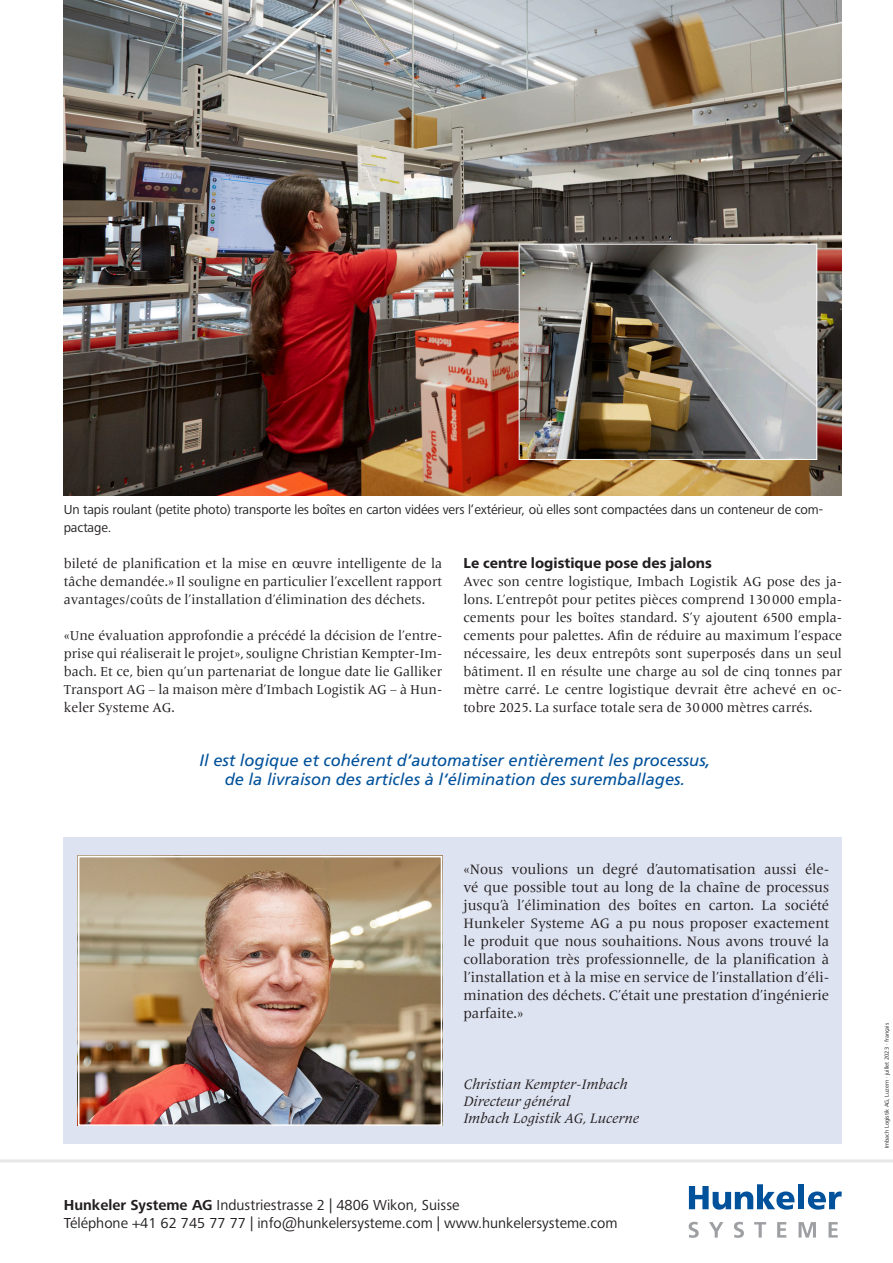
<style>
.page{position:relative;width:893px;height:1263px;background:#fff}
.page>*{position:absolute;margin:0;border:0;box-sizing:border-box;transform-origin:0 0}
.t1{font:italic 16.5px/19.8px "Frutiger LT Pro";color:#01519b;text-align:center}
.t2{font:15px/18px "Frutiger Next Pro";color:#231f20}
.t3{font:14.25px/18px "Frutiger Serif LT Pro";color:#231f20;text-align:justify}
.t4{font:italic 14.25px/17.1px "Frutiger Serif LT Pro";color:#231f20}
.t5{font:800 14.25px "Frutiger Neue LT Pro";color:#231f20}
.t6{font:13.5px/18px "Frutiger Serif LT Pro";color:#231f20;text-align:justify}
.t7{font:13.5px/18px "Frutiger Next Pro";letter-spacing:-.01em;color:#231f20}
.t8{font:6px "Frutiger Next Pro";color:#231f20}
.s1{font-weight:700}
</style>
<div class="page">
<hr style="left:0;top:1159px;width:893px;height:3px;background:#e6e7e9">
<div style="left:64px;top:838px;width:778px;height:306px;background:#dee3f1"></div>
<svg style="left:689px;top:1222px;width:10px;height:16px"></svg>
<svg style="left:709px;top:1222px;width:14px;height:15px"></svg>
<svg style="left:734px;top:1222px;width:10px;height:16px"></svg>
<svg style="left:754px;top:1222px;width:12px;height:15px"></svg>
<svg style="left:777px;top:1222px;width:9px;height:15px"></svg>
<svg style="left:799px;top:1222px;width:17px;height:15px"></svg>
<svg style="left:828px;top:1222px;width:10px;height:15px"></svg>
<svg style="left:689px;top:1184px;width:105px;height:26px"></svg>
<div style="left:798px;top:1184px;width:6px;height:25px;background:#01519b"></div>
<svg style="left:808px;top:1191px;width:34px;height:19px"></svg>
<img style="left:64px;top:0;width:778px;height:496px">
<img style="left:81px;top:859px;width:358px;height:264px">
<div style="left:78px;top:856px;width:364px;height:270px;border:2px solid #fff"></div>
<img style="left:521px;top:246px;width:294px;height:212px">
<div style="left:519px;top:244px;width:298px;height:216px;border:1px solid #fff"></div>
<p class="t7" style="left:64px;top:500px;width:761px">Un tapis roulant (petite photo) transporte les boîtes en carton vidées vers l‘extérieur, où elles sont compactées dans un conteneur de com&shy;pactage.</p>
<p class="t6" style="left:64px;top:554px;width:380px">bileté de planification et la mise en œuvre intelligente de la tâche demandée.» Il souligne en particulier l’excellent rapport avantages/coûts de l’installation d’élimination des déchets.</p>
<p class="t6" style="left:64px;top:626px;width:380px">«Une évaluation approfondie a précédé la décision de l’entre&shy;prise qui réaliserait le projet», souligne Christian Kempter-Im&shy;bach. Et ce, bien qu’un partenariat de longue date lie Galliker Transport AG – la maison mère d’Imbach Logistik AG – à Hun&shy;keler Systeme AG.</p>
<p class="t5" style="left:463px;top:554px;width:250px">Le centre logistique pose des jalons</p>
<p class="t6" style="left:463px;top:572px;width:380px">Avec son centre logistique, Imbach Logistik AG pose des ja&shy;lons. L’entrepôt pour petites pièces comprend 130000 empla&shy;cements pour les boîtes standard. S’y ajoutent 6500 empla&shy;cements pour palettes. Afin de réduire au maximum l’espace nécessaire, les deux entrepôts sont superposés dans un seul bâtiment. Il en résulte une charge au sol de cinq tonnes par mètre carré. Le centre logistique devrait être achevé en oc&shy;tobre 2025. La surface totale sera de 30000 mètres carrés.</p>
<p class="t1" style="left:200px;top:750px;width:512px">Il est logique et cohérent d‘automatiser entièrement les processus, de la livraison des articles à l‘élimination des suremballages.</p>
<p class="t3" style="left:463px;top:860px;width:367px">«Nous voulions un degré d’automatisation aussi éle&shy;vé que possible tout au long de la chaîne de processus jusqu’à l’élimination des boîtes en carton. La société Hunkeler Systeme AG a pu nous proposer exactement le produit que nous souhaitions. Nous avons trouvé la collaboration très professionnelle, de la planification à l’installation et à la mise en service de l’installation d’éli&shy;mination des déchets. C’était une prestation d’ingénierie parfaite.»</p>
<p class="t4" style="left:463px;top:1075px;width:177px">Christian Kempter-Imbach<br>Directeur général<br>Imbach Logistik AG, Lucerne</p>
<p class="t2" style="left:64px;top:1196px;width:555px"><span class="s1">Hunkeler Systeme AG</span> Industriestrasse 2 | 4806 Wikon, Suisse<br>Téléphone +41 62 745 77 77 | info@hunkelersysteme.com | www.hunkelersysteme.com</p>
<p class="t8" style="left:883px;top:1148px;width:127px;rotate:-90deg">Imbach Logistik AG, Luzern · juillet 2023 · français</p>
</div>
